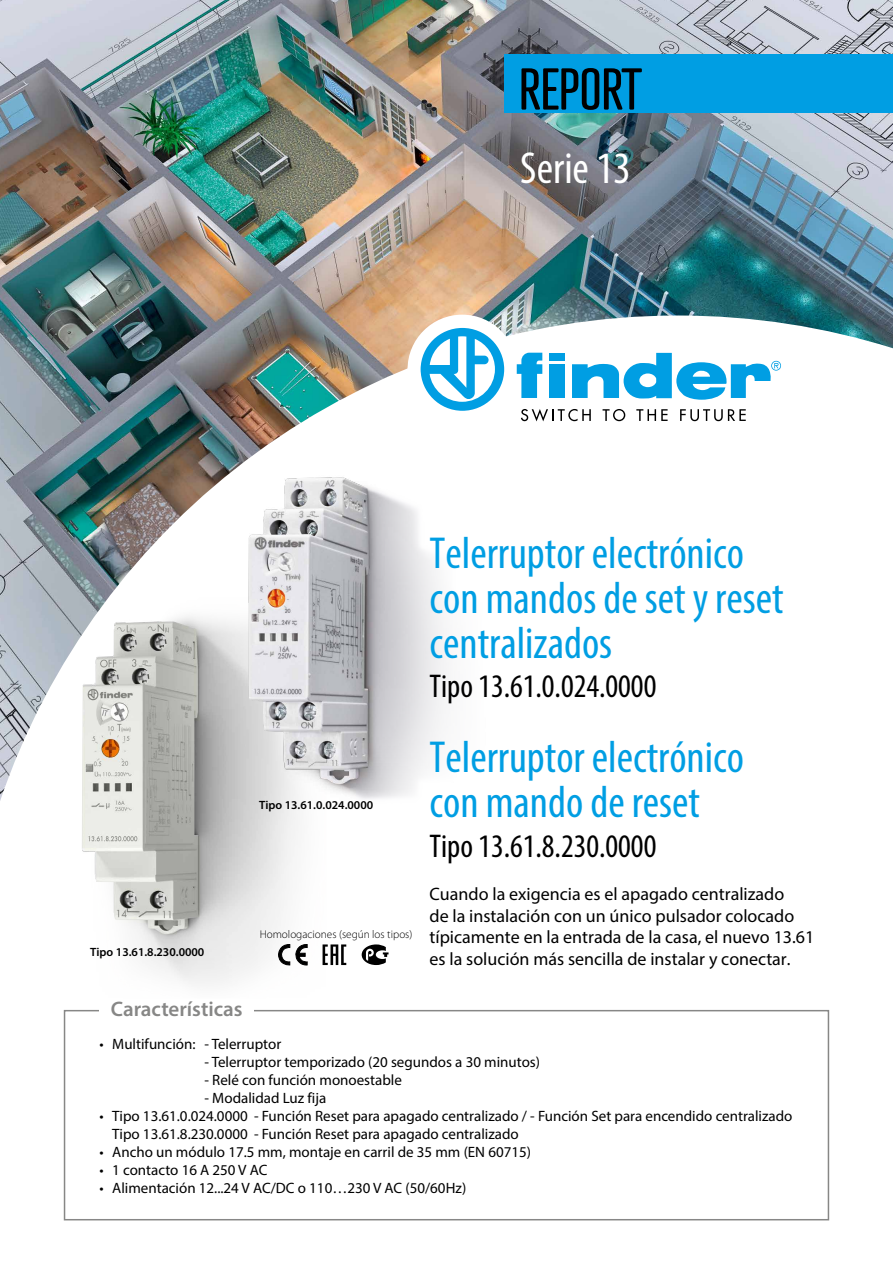
<style>
.page{position:relative;width:893px;height:1263px;background:#fff}
.page>*{position:absolute;margin:0;border:0;box-sizing:border-box;transform-origin:0 0}
.t1{font:57px "Atrament Std";color:#000}
.t2{font:condensed 45px/45px "Myriad Pro";color:#009ee3}
.t3{font:condensed 45px "Myriad Pro";color:#fff}
.t4{font:condensed 33px "Myriad Pro";color:#000}
.t5{font:600 21px "Myriad Pro";color:#878786}
.t6{font:18px/21.6px "Myriad Pro";color:#000}
.t7{font:15px/18px "Myriad Pro";color:#000}
.t8{font:600 12px "Myriad Pro";color:#000}
.t9{font:300 11.25px "Myriad Pro";color:#000}
</style>
<div class="page">
<img style="left:82px;top:801px;width:244px;height:183px">
<img style="left:248px;top:801px;width:78px;height:35px">
<img style="left:0;top:0;width:893px;height:801px">
<div style="left:504px;top:54px;width:389px;height:58px;background:#009ee3"></div>
<div style="left:64px;top:1010px;width:765px;height:210px;border:2px solid #878786"></div>
<div style="left:408px;top:315px;width:109px;height:109px;background:#fff;border-radius:50%"></div>
<svg style="left:421px;top:328px;width:83px;height:83px"></svg>
<svg style="left:572px;top:353px;width:209px;height:47px"></svg>
<svg style="left:517px;top:353px;width:25px;height:45px"></svg>
<div style="left:549px;top:364px;width:15px;height:34px;background:#009ee3"></div>
<div style="left:549px;top:353px;width:15px;height:7px;background:#009ee3"></div>
<svg style="left:521px;top:409px;width:70px;height:12px"></svg>
<svg style="left:603px;top:409px;width:22px;height:12px"></svg>
<svg style="left:636px;top:409px;width:32px;height:12px"></svg>
<svg style="left:680px;top:409px;width:66px;height:12px"></svg>
<div style="left:99px;top:1000px;width:155px;height:16px;background:#fff"></div>
<svg style="left:278px;top:944px;width:29px;height:21px"></svg>
<svg style="left:323px;top:944px;width:23px;height:21px"></svg>
<svg style="left:362px;top:944px;width:27px;height:21px"></svg>
<h1 class="t1" style="left:519px;top:53px;width:124px">REPORT</h1>
<h2 class="t3" style="left:520px;top:140px;width:112px">Serie 13</h2>
<p class="t8" style="left:259px;top:797px;width:116px">Tipo 13.61.0.024.0000</p>
<p class="t8" style="left:90px;top:944px;width:116px">Tipo 13.61.8.230.0000</p>
<h3 class="t5" style="left:111px;top:996px;width:133px">Características</h3>
<p class="t9" style="left:260px;top:927px;width:154px">Homologaciones (según los tipos(</p>
<p class="t7" style="left:99px;top:1034px;width:6px">•</p>
<p class="t7" style="left:112px;top:1034px;width:85px">Multifunción:</p>
<p class="t7" style="left:204px;top:1034px;width:78px">- Telerruptor</p>
<h2 class="t2" style="left:430px;top:530px;width:356px">Telerruptor electrónico con mandos de set y reset centralizados</h2>
<h3 class="t4" style="left:430px;top:666px;width:228px">Tipo 13.61.0.024.0000</h3>
<h2 class="t2" style="left:430px;top:734px;width:316px">Telerruptor electrónico con mando de reset</h2>
<h3 class="t4" style="left:430px;top:826px;width:228px">Tipo 13.61.8.230.0000</h3>
<p class="t6" style="left:430px;top:883px;width:386px">Cuando la exigencia es el apagado centralizado<br>de la instalación con un único pulsador colocado típicamente en la entrada de la casa, el nuevo 13.61 es la solución más sencilla de instalar y conectar.</p>
<p class="t7" style="left:99px;top:1106px;width:6px">•</p>
<p class="t7" style="left:99px;top:1142px;width:6px">•</p>
<p class="t7" style="left:99px;top:1160px;width:6px">•</p>
<p class="t7" style="left:99px;top:1178px;width:6px">•</p>
<p class="t7" style="left:204px;top:1052px;width:337px">- Telerruptor temporizado (20 segundos a 30 minutos(</p>
<p class="t7" style="left:204px;top:1070px;width:199px">- Relé con función monoestable</p>
<p class="t7" style="left:112px;top:1088px;width:682px;text-indent:92px">- Modalidad Luz fija<br>Tipo 13.61.0.024.0000 - Función Reset para apagado centralizado -/ Función Set para encendido centralizado</p>
<p class="t7" style="left:112px;top:1124px;width:420px">Tipo 13.61.8.230.0000 - Función Reset para apagado centralizado<br>Ancho un módulo 17.5 mm, montaje en carril de 35 mm (EN 60715(</p>
<p class="t7" style="left:112px;top:1160px;width:157px">1 contacto 16 A 250 V AC</p>
<p class="t7" style="left:112px;top:1178px;width:356px">Alimentación 12...24 V AC/DC o 110…230 V AC (50/60Hz(</p>
</div>
